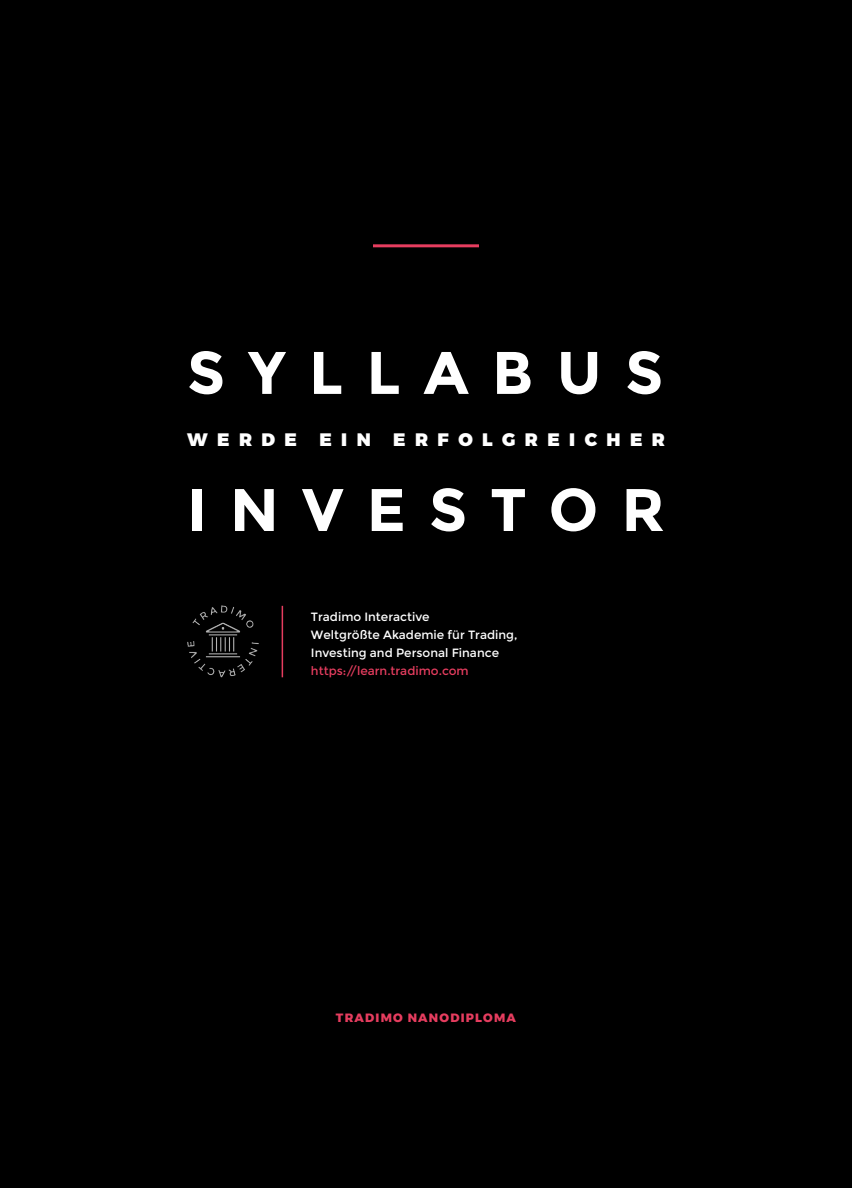
<style>
.page{position:relative;width:852px;height:1188px;background:#000}
.page>*{position:absolute;margin:0;border:0;box-sizing:border-box;transform-origin:0 0}
.t1{font:700 60px "Montserrat";letter-spacing:.385em;color:#fff}
.t2{font:900 18px "Montserrat";letter-spacing:.525em;color:#fff}
.t3{font:12px/18px "Montserrat";color:#fff}
.t4{font:12px "Montserrat";color:#e63d5f}
.t5{font:800 12px "Montserrat";letter-spacing:.1em;color:#e63d5f}
</style>
<div class="page">
<hr style="left:373px;top:244px;width:106px;height:3px;background:#e63d5f">
<img style="left:187px;top:606px;width:71px;height:71px">
<hr style="left:282px;top:606px;width:1px;height:71px;background:#e63d5f">
<h1 class="t1" style="left:187px;top:337px;width:478px">SYLLABUS</h1>
<h2 class="t2" style="left:187px;top:424px;width:479px">WERDE EIN ERFOLGREICHER</h2>
<h1 class="t1" style="left:187px;top:474px;width:480px">INVESTOR</h1>
<p class="t3" style="left:311px;top:608px;width:208px">Tradimo Interactive<br>Weltgrößte Akademie für Trading,<br>Investing and Personal Finance</p>
<p class="t4" style="left:311px;top:664px;width:159px">https://learn.tradimo.com</p>
<p class="t5" style="left:336px;top:1007px;width:182px">TRADIMO NANODIPLOMA</p>
</div>
